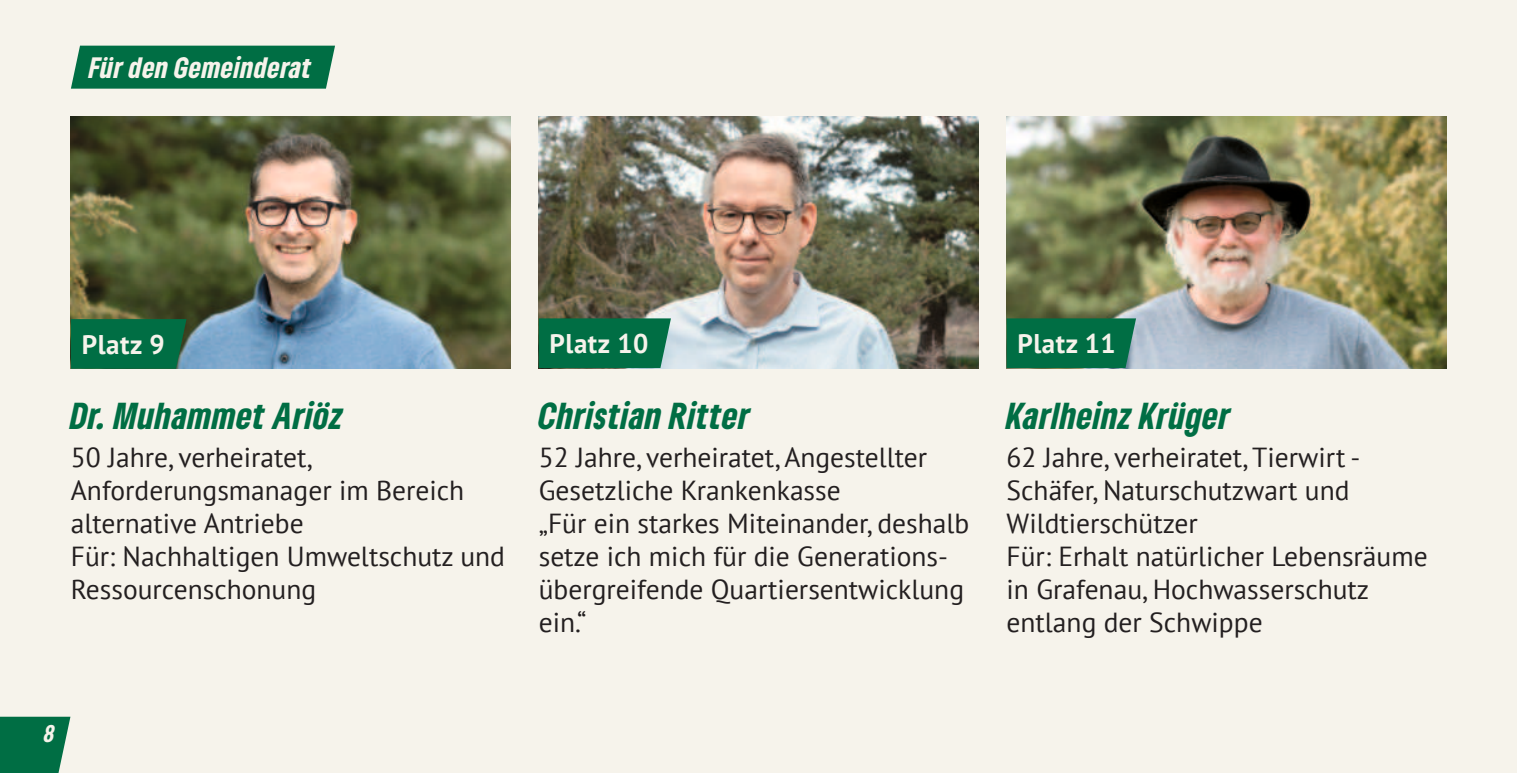
<style>
.page{position:relative;width:1517px;height:773px;background:#fff}
.page>*{position:absolute;margin:0;border:0;box-sizing:border-box;transform-origin:0 0}
.t1{font:italic 900 condensed 29.25px "Gruene Type";letter-spacing:.025em;color:#006e44}
.t2{font:27.5px/33px "PT Sans";color:#231f20}
.t3{font:700 27px "PT Sans";letter-spacing:.02em;color:#f6f3eb}
.t4{font:italic 900 condensed 23px "Gruene Type";letter-spacing:.03em;color:#f6f3eb}
.t5{font:italic 900 condensed 18.75px "Gruene Type";color:#f6f3eb}
</style>
<div class="page">
<div style="left:1502px;top:0;width:15px;height:772px;background:#f6f3eb"></div>
<div style="left:0;top:0;width:1502px;height:772px;background:#f6f3eb"></div>
<svg style="left:0;top:716px;width:70px;height:56px"></svg>
<img style="left:71px;top:116px;width:439px;height:252px">
<img style="left:1006px;top:116px;width:440px;height:252px">
<img style="left:539px;top:116px;width:439px;height:252px">
<div style="left:539px;top:318px;width:132px;height:50px;background:#006e44"></div>
<svg style="left:1006px;top:318px;width:130px;height:50px"></svg>
<svg style="left:71px;top:319px;width:115px;height:50px"></svg>
<div style="left:71px;top:46px;width:264px;height:43px;background:#006e44"></div>
<p class="t4" style="left:89px;top:54px;width:224px">Für den Gemeinderat</p>
<p class="t3" style="left:82px;top:334px;width:84px">Platz 9</p>
<p class="t3" style="left:549px;top:333px;width:100px">Platz 10</p>
<p class="t3" style="left:1017px;top:333px;width:100px">Platz 11</p>
<p class="t1" style="left:70px;top:399px;width:274px">Dr. Muhammet Ariöz</p>
<p class="t1" style="left:1006px;top:399px;width:225px">Karlheinz Krüger</p>
<p class="t1" style="left:539px;top:399px;width:213px">Christian Ritter</p>
<p class="t2" style="left:71px;top:441px;width:435px">50 Jahre, verheiratet,<br>Anforderungsmanager im Bereich alternative Antriebe<br>Für: Nachhaltigen Umweltschutz und<br>Ressourcenschonung</p>
<p class="t2" style="left:539px;top:441px;width:432px">52 Jahre, verheiratet, Angestellter<br>Gesetzliche Krankenkasse<br>„Für ein starkes Miteinander, deshalb setze ich mich für die Generations&shy;übergreifende Quartiersentwicklung ein.“</p>
<p class="t2" style="left:1006px;top:441px;width:423px">62 Jahre, verheiratet, Tierwirt -<br>Schäfer, Naturschutzwart und<br>Wildtierschützer<br>Für: Erhalt natürlicher Lebensräume in Grafenau, Hochwasserschutz entlang der Schwippe</p>
<p class="t5" style="left:44px;top:722px;width:12px">8</p>
</div>
